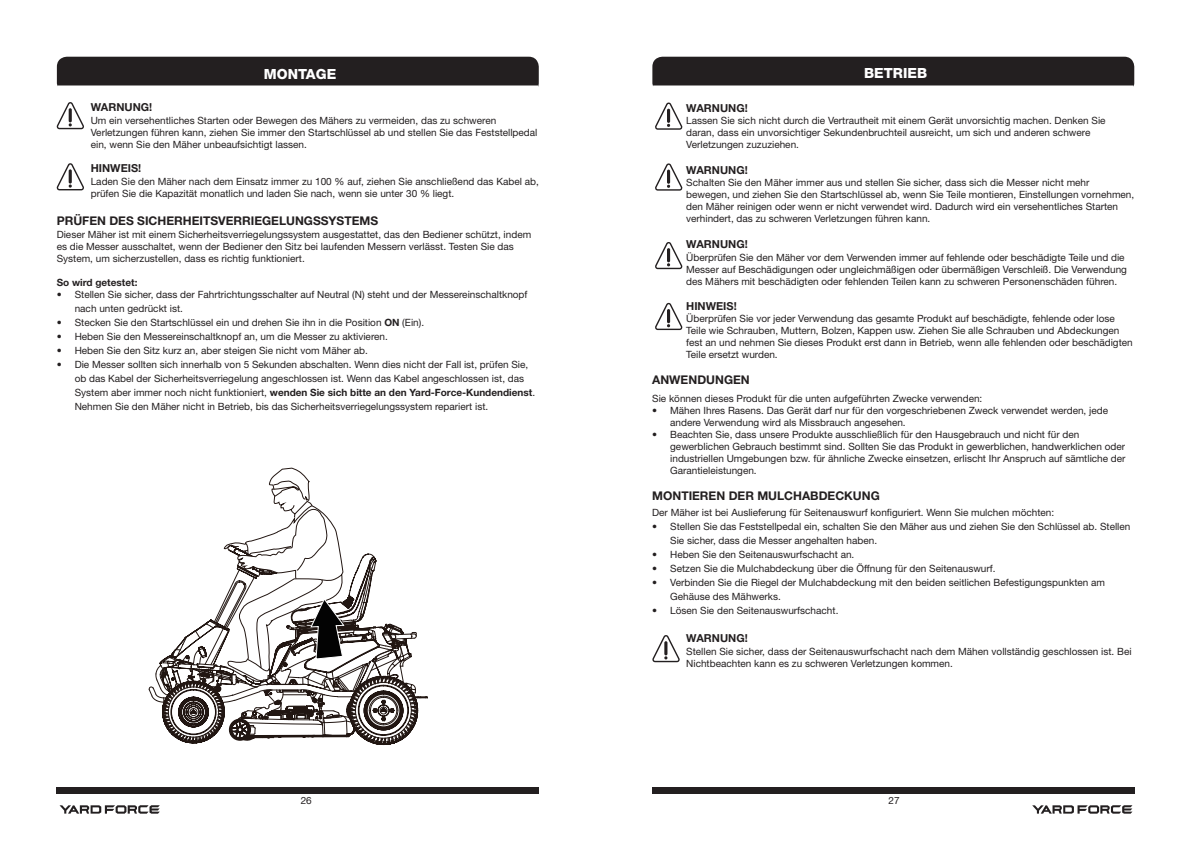
<style>
.page{position:relative;width:1191px;height:842px;background:#fff}
.page>*{position:absolute;margin:0;border:0;box-sizing:border-box;transform-origin:0 0}
.t1{font:800 14px "Helvetica Neue LT Pro";color:#fff}
.t2{font:700 12px "Helvetica Neue LT Std";color:#231f20}
.t3{font:700 11px "Helvetica Neue LT Std";color:#231f20}
.t4{font:10px/12px "Helvetica Neue LT Std";color:#231f20}
.t5{font:700 10px "Helvetica Neue LT Std";color:#231f20}
.s1{font-weight:700}
</style>
<div class="page">
<div style="left:57px;top:787px;width:482px;height:7px;background:#231f20"></div>
<svg style="left:60px;top:805px;width:100px;height:9px"></svg>
<div style="left:652px;top:787px;width:482px;height:7px;background:#231f20"></div>
<svg style="left:1032px;top:805px;width:100px;height:9px"></svg>
<svg style="left:56px;top:102px;width:28px;height:27px"></svg>
<svg style="left:56px;top:163px;width:28px;height:27px"></svg>
<svg style="left:57px;top:57px;width:482px;height:30px;background:#2e2a2b"></svg>
<svg style="left:149px;top:468px;width:279px;height:277px"></svg>
<svg style="left:652px;top:57px;width:482px;height:30px;background:#2e2a2b"></svg>
<svg style="left:655px;top:102px;width:27px;height:28px"></svg>
<svg style="left:655px;top:163px;width:27px;height:28px"></svg>
<svg style="left:655px;top:242px;width:27px;height:27px"></svg>
<svg style="left:655px;top:303px;width:27px;height:27px"></svg>
<svg style="left:652px;top:635px;width:28px;height:27px"></svg>
<p class="t1" style="left:264px;top:65px;width:74px">MONTAGE</p>
<p class="t1" style="left:864px;top:65px;width:64px">BETRIEB</p>
<p class="t3" style="left:686px;top:101px;width:63px">WARNUNG!</p>
<p class="t4" style="left:686px;top:114px;width:421px">Lassen Sie sich nicht durch die Vertrautheit mit einem Gerät unvorsichtig machen. Denken Sie daran, dass ein unvorsichtiger Sekundenbruchteil ausreicht, um sich und anderen schwere<br>Verletzungen zuzuziehen.</p>
<p class="t3" style="left:686px;top:163px;width:63px">WARNUNG!</p>
<p class="t4" style="left:686px;top:177px;width:449px">Schalten Sie den Mäher immer aus und stellen Sie sicher, dass sich die Messer nicht mehr bewegen, und ziehen Sie den Startschlüssel ab, wenn Sie Teile montieren, Einstellungen vornehmen, den Mäher reinigen oder wenn er nicht verwendet wird. Dadurch wird ein versehentliches Starten verhindert, das zu schweren Verletzungen führen kann.</p>
<p class="t3" style="left:686px;top:238px;width:63px">WARNUNG!</p>
<p class="t4" style="left:686px;top:251px;width:442px">Überprüfen Sie den Mäher vor dem Verwenden immer auf fehlende oder beschädigte Teile und die<br>Messer auf Beschädigungen oder ungleichmäßigen oder übermäßigen Verschleiß. Die Verwendung des Mähers mit beschädigten oder fehlenden Teilen kann zu schweren Personenschäden führen.</p>
<p class="t3" style="left:686px;top:299px;width:52px">HINWEIS!</p>
<p class="t4" style="left:686px;top:312px;width:448px">Überprüfen Sie vor jeder Verwendung das gesamte Produkt auf beschädigte, fehlende oder lose Teile wie Schrauben, Muttern, Bolzen, Kappen usw. Ziehen Sie alle Schrauben und Abdeckungen fest an und nehmen Sie dieses Produkt erst dann in Betrieb, wenn alle fehlenden oder beschädigten Teile ersetzt wurden.</p>
<p class="t2" style="left:652px;top:372px;width:99px">ANWENDUNGEN</p>
<p class="t4" style="left:652px;top:392px;width:332px">Sie können dieses Produkt für die unten aufgeführten Zwecke verwenden:</p>
<p class="t4" style="left:670px;top:404px;width:439px;text-indent:-18px">• Mähen Ihres Rasens. Das Gerät darf nur für den vorgeschriebenen Zweck verwendet werden, jede andere Verwendung wird als Missbrauch angesehen.</p>
<p class="t4" style="left:670px;top:428px;width:457px;text-indent:-18px">• Beachten Sie, dass unsere Produkte ausschließlich für den Hausgebrauch und nicht für den gewerblichen Gebrauch bestimmt sind. Sollten Sie das Produkt in gewerblichen, handwerklichen oder industriellen Umgebungen bzw. für ähnliche Zwecke einsetzen, erlischt Ihr Anspruch auf sämtliche der Garantieleistungen.</p>
<p class="t2" style="left:652px;top:488px;width:229px">MONTIEREN DER MULCHABDECKUNG</p>
<p class="t4" style="left:652px;top:506px;width:403px">Der Mäher ist bei Auslieferung für Seitenauswurf konfiguriert. Wenn Sie mulchen möchten:</p>
<p class="t4" style="left:670px;top:519px;width:462px;line-height:14px;text-indent:-18px">• Stellen Sie das Feststellpedal ein, schalten Sie den Mäher aus und ziehen Sie den Schlüssel ab. Stellen<br>Sie sicher, dass die Messer angehalten haben.</p>
<p class="t4" style="left:652px;top:548px;width:204px">• Heben Sie den Seitenauswurfschacht an.</p>
<p class="t4" style="left:652px;top:562px;width:345px">• Setzen Sie die Mulchabdeckung über die Öffnung für den Seitenauswurf.</p>
<p class="t4" style="left:670px;top:575px;width:436px;line-height:14px;text-indent:-18px">• Verbinden Sie die Riegel der Mulchabdeckung mit den beiden seitlichen Befestigungspunkten am<br>Gehäuse des Mähwerks.</p>
<p class="t4" style="left:652px;top:604px;width:188px">• Lösen Sie den Seitenauswurfschacht.</p>
<p class="t3" style="left:686px;top:631px;width:63px">WARNUNG!</p>
<p class="t4" style="left:686px;top:645px;width:447px">Stellen Sie sicher, dass der Seitenauswurfschacht nach dem Mähen vollständig geschlossen ist. Bei<br>Nichtbeachten kann es zu schweren Verletzungen kommen.</p>
<p class="t3" style="left:91px;top:100px;width:63px">WARNUNG!</p>
<p class="t4" style="left:91px;top:114px;width:448px">Um ein versehentliches Starten oder Bewegen des Mähers zu vermeiden, das zu schweren<br>Verletzungen führen kann, ziehen Sie immer den Startschlüssel ab und stellen Sie das Feststellpedal ein, wenn Sie den Mäher unbeaufsichtigt lassen.</p>
<p class="t3" style="left:91px;top:162px;width:52px">HINWEIS!</p>
<p class="t4" style="left:91px;top:175px;width:449px">Laden Sie den Mäher nach dem Einsatz immer zu 100 % auf, ziehen Sie anschließend das Kabel ab, prüfen Sie die Kapazität monatlich und laden Sie nach, wenn sie unter 30 % liegt.</p>
<p class="t2" style="left:57px;top:213px;width:323px">PRÜFEN DES SICHERHEITSVERRIEGELUNGSSYSTEMS</p>
<p class="t4" style="left:57px;top:228px;width:476px">Dieser Mäher ist mit einem Sicherheitsverriegelungssystem ausgestattet, das den Bediener schützt, indem es die Messer ausschaltet, wenn der Bediener den Sitz bei laufenden Messern verlässt. Testen Sie das<br>System, um sicherzustellen, dass es richtig funktioniert.</p>
<p class="t5" style="left:57px;top:276px;width:82px">So wird getestet:</p>
<p class="t4" style="left:75px;top:287px;width:454px;line-height:14px;text-indent:-18px">• Stellen Sie sicher, dass der Fahrtrichtungsschalter auf Neutral (N) steht und der Messereinschaltknopf nach unten gedrückt ist.</p>
<p class="t4" style="left:57px;top:316px;width:369px">• Stecken Sie den Startschlüssel ein und drehen Sie ihn in die Position <span class="s1">ON</span> (Ein).</p>
<p class="t4" style="left:57px;top:330px;width:333px">• Heben Sie den Messereinschaltknopf an, um die Messer zu aktivieren.</p>
<p class="t4" style="left:57px;top:344px;width:313px">• Heben Sie den Sitz kurz an, aber steigen Sie nicht vom Mäher ab.</p>
<p class="t4" style="left:75px;top:357px;width:462px;line-height:14px;text-indent:-18px">• Die Messer sollten sich innerhalb von 5 Sekunden abschalten. Wenn dies nicht der Fall ist, prüfen Sie, ob das Kabel der Sicherheitsverriegelung angeschlossen ist. Wenn das Kabel angeschlossen ist, das System aber immer noch nicht funktioniert, <span class="s1">wenden Sie sich bitte an den Yard-Force-Kundendienst</span>.<br>Nehmen Sie den Mäher nicht in Betrieb, bis das Sicherheitsverriegelungssystem repariert ist.</p>
<p class="t4" style="left:301px;top:794px;width:13px">26</p>
<p class="t4" style="left:888px;top:794px;width:13px">27</p>
</div>
